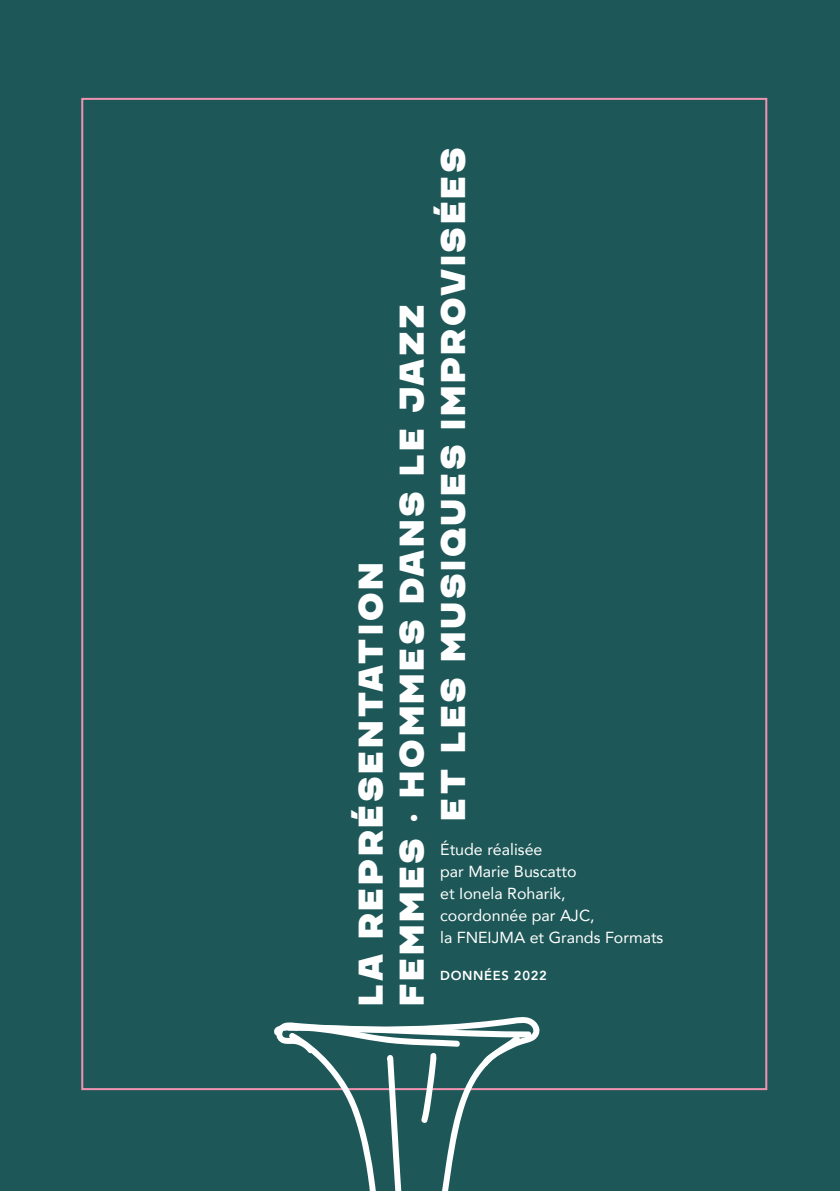
<style>
.page{position:relative;width:840px;height:1191px;background:#fff}
.page>*{position:absolute;margin:0;border:0;box-sizing:border-box;transform-origin:0 0}
.t1{font:34.2px "CHANEY";letter-spacing:.075em;color:#fff}
.t2{font:16px/22px "Avenir";color:#fff}
.t3{font:800 13px "Avenir";letter-spacing:.05em;color:#fff}
.s1{font-family:"Avenir";font-weight:900}
</style>
<div class="page">
<div style="left:0;top:0;width:839px;height:1188px;background:#1e5757"></div>
<svg style="left:271px;top:1017px;width:269px;height:174px"></svg>
<p class="t1" style="left:349px;top:1006px;width:445px;rotate:-90deg">LA REPRÉSENTATION</p>
<p class="t1" style="left:390px;top:1006px;width:704px;rotate:-90deg">FEMMES <span class="s1">·</span> HOMMES DANS LE JAZZ</p>
<p class="t1" style="left:432px;top:820px;width:674px;rotate:-90deg">ET LES MUSIQUES IMPROVISÉES</p>
<p class="t2" style="left:440px;top:838px;width:224px">Étude réalisée<br>par Marie Buscatto<br>et Ionela Roharik,<br>coordonnée par AJC,<br>la FNEIJMA et Grands Formats</p>
<p class="t3" style="left:440px;top:965px;width:108px">DONNÉES 2022</p>
</div>
